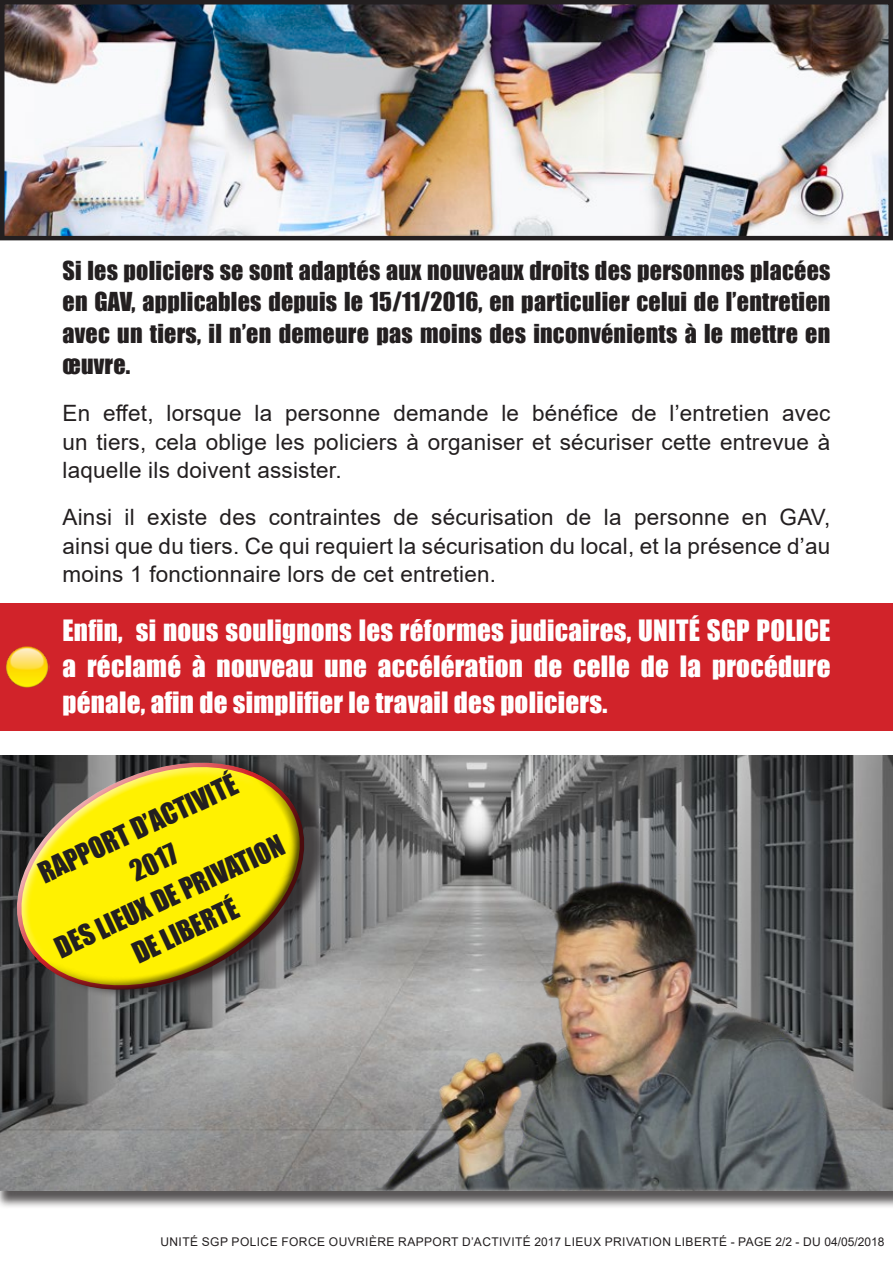
<style>
.page{position:relative;width:893px;height:1263px;background:#fff}
.page>*{position:absolute;margin:0;border:0;box-sizing:border-box;transform-origin:0 0}
.t1{font:27px "Impact";letter-spacing:.01em;color:#fff}
.t2{font:27px "Impact";color:#231f20}
.t3{font:24px/31.5px "Impact";letter-spacing:.01em;color:#231f20;text-align:justify}
.t4{font:22.5px/28.5px "Arial";letter-spacing:.01em;color:#231f20}
.t5{font:12px "Arial";letter-spacing:.035em;color:#231f20}
</style>
<div class="page">
<div style="left:0;top:757px;width:893px;height:452px;background:#231f20;opacity:.75"></div>
<img style="left:0;top:755px;width:893px;height:435px">
<div style="left:0;top:603px;width:893px;height:127px;background:#d1232a"></div>
<img style="left:5px;top:5px;width:883px;height:230px">
<div style="left:0;top:0;width:893px;height:240px;border:4px solid #231f20"></div>
<img style="left:0;top:1045px;width:5px;height:50px">
<img style="left:348px;top:870px;width:514px;height:320px">
<img style="left:6px;top:646px;width:43px;height:42px">
<svg style="left:0;top:730px;width:314px;height:30px"></svg>
<svg style="left:0;top:760px;width:343px;height:275px;background:#aca333"></svg>
<p class="t3" style="left:63px;top:254px;width:769px">Si les policiers se sont adaptés aux nouveaux droits des personnes placées en GAV, applicables depuis le 15/11/2016, en particulier celui de l’entretien avec un tiers, il n’en demeure pas moins des inconvénients à le mettre en œuvre.</p>
<p class="t4" style="left:63px;top:399px;width:769px">En effet, lorsque la personne demande le bénéfice de l’entretien avec</p>
<p class="t4" style="left:63px;top:427px;width:769px">un tiers, cela oblige les policiers à organiser et sécuriser cette entrevue à laquelle ils doivent assister.</p>
<p class="t4" style="left:63px;top:503px;width:769px">Ainsi il existe des contraintes de sécurisation de la personne en GAV,</p>
<p class="t4" style="left:63px;top:531px;width:769px">ainsi que du tiers. Ce qui requiert la sécurisation du local, et la présence d’au moins 1 fonctionnaire lors de cet entretien.</p>
<p class="t1" style="left:63px;top:610px;width:769px">Enfin, si nous soulignons les réformes judicaires, UNITÉ SGP POLICE</p>
<p class="t1" style="left:63px;top:646px;width:769px">a réclamé à nouveau une accélération de celle de la procédure</p>
<p class="t1" style="left:63px;top:682px;width:546px">pénale, afin de simplifier le travail des policiers.</p>
<p class="t2" style="left:31px;top:855px;width:217px;rotate:-25deg">RAPPORT D’ACTIVITÉ</p>
<p class="t2" style="left:48px;top:930px;width:251px;rotate:-25deg">DES LIEUX DE PRIVATION</p>
<p class="t2" style="left:123px;top:854px;width:50px;rotate:-25deg">2017</p>
<p class="t2" style="left:125px;top:935px;width:115px;rotate:-25deg">DE LIBERTÉ</p>
<p class="t5" style="left:160px;top:1233px;width:725px">UNITÉ SGP POLICE FORCE OUVRIÈRE RAPPORT D’ACTIVITÉ 2017 LIEUX PRIVATION LIBERTÉ - PAGE 2/2 - DU 04/05/2018</p>
</div>
